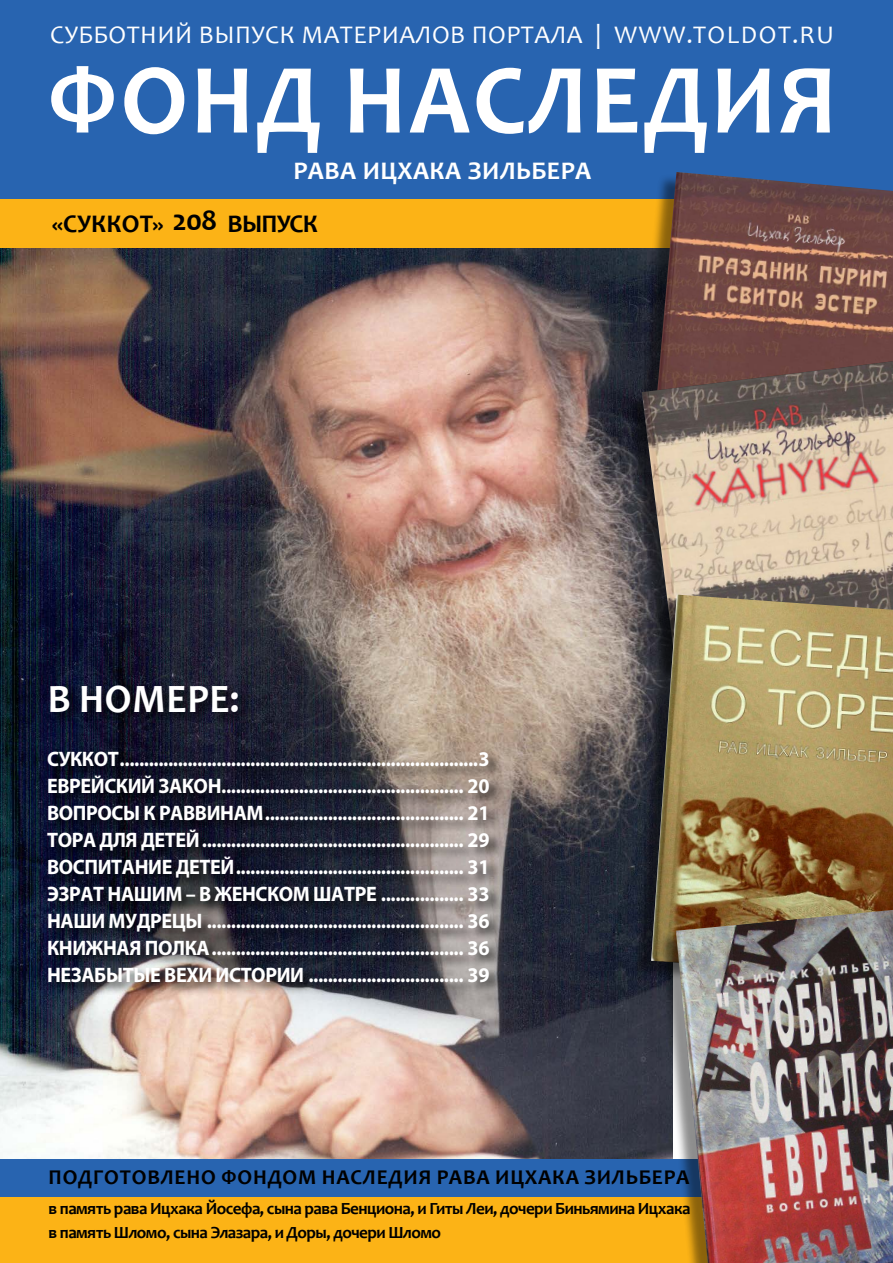
<style>
.page{position:relative;width:893px;height:1263px;background:#fff}
.page>*{position:absolute;margin:0;border:0;box-sizing:border-box;transform-origin:0 0}
.t1{font:700 100.5px "Candara";letter-spacing:.03em;color:#fff;scale:.96 1}
.t2{font:700 40.5px "Candara";letter-spacing:.02em;color:#fff;scale:.95 1}
.t3{font:25.5px "Candara";letter-spacing:.02em;color:#fff}
.t4{font:700 25.5px/52.5px "Candara";letter-spacing:.02em;color:#fff}
.t5{font:700 21.15px "Candara";letter-spacing:.04em;color:#000}
.t6{font:700 21px/27px "Myriad Pro";letter-spacing:-.02em;color:#fff;text-align:justify;scale:.96 1}
.t7{font:700 17.1px/24px "Candara";letter-spacing:-.03em;color:#000}
.s1{color:#000}
.s2{font-size:30px;color:#000}
</style>
<div class="page">
<img style="left:0;top:249px;width:657px;height:1014px">
<div style="left:0;top:0;width:893px;height:247px;background:#2864b0"></div>
<div style="left:0;top:1160px;width:893px;height:102px;background:#fcb316"></div>
<div style="left:0;top:199px;width:893px;height:49px;background:#fcb316"></div>
<div style="left:635px;top:174px;width:258px;height:295px;background:#000;opacity:.45"></div>
<img style="left:654px;top:172px;width:239px;height:189px">
<div style="left:623px;top:363px;width:270px;height:317px;background:#000;opacity:.45"></div>
<img style="left:642px;top:361px;width:251px;height:235px">
<div style="left:632px;top:596px;width:261px;height:399px;background:#000;opacity:.45"></div>
<img style="left:651px;top:595px;width:242px;height:383px">
<div style="left:0;top:1159px;width:893px;height:38px;background:#2864b0"></div>
<div style="left:657px;top:909px;width:236px;height:354px;background:#000;opacity:.45"></div>
<img style="left:676px;top:910px;width:217px;height:353px">
<div style="left:45px;top:683px;width:458px;height:313px;background:#000;opacity:.75"></div>
<p class="t3" style="left:50px;top:18px;width:785px">СУББОТНИЙ ВЫПУСК МАТЕРИАЛОВ ПОРТАЛА | WWW.TOLDOT.RU</p>
<h1 class="t1" style="left:48px;top:37px;width:823px">ФОНД НАСЛЕДИЯ</h1>
<p class="t4" style="left:52px;top:144px;width:541px;text-indent:242px">РАВА ИЦХАКА ЗИЛЬБЕРА <span class="s1">«СУККОТ»</span> <span class="s2">208</span> <span class="s1">ВЫПУСК</span></p>
<h2 class="t2" style="left:48px;top:673px;width:203px">В НОМЕРЕ:</h2>
<p class="t6" style="left:47px;top:745px;width:462px">СУККОТ..........................................................................3<br>ЕВРЕЙСКИЙ ЗАКОН.................................................. 20<br>ВОПРОСЫ К РАВВИНАМ......................................... 21<br>ТОРА ДЛЯ ДЕТЕЙ...................................................... 29<br>ВОСПИТАНИЕ ДЕТЕЙ............................................... 31<br>ЭЗРАТ НАШИМ – В ЖЕНСКОМ ШАТРЕ ................. 33<br>НАШИ МУДРЕЦЫ ..................................................... 36<br>КНИЖНАЯ ПОЛКА.................................................... 36<br>НЕЗАБЫТЫЕ ВЕХИ ИСТОРИИ ................................ 39</p>
<p class="t5" style="left:49px;top:1164px;width:642px">ПОДГОТОВЛЕНО ФОНДОМ НАСЛЕДИЯ РАВА ИЦХАКА ЗИЛЬБЕРА</p>
<p class="t7" style="left:49px;top:1196px;width:644px">в память рава Ицхака Йосефа, сына рава Бенциона, и Гиты Леи, дочери Биньямина Ицхака в память Шломо, сына Элазара, и Доры, дочери Шломо</p>
</div>
